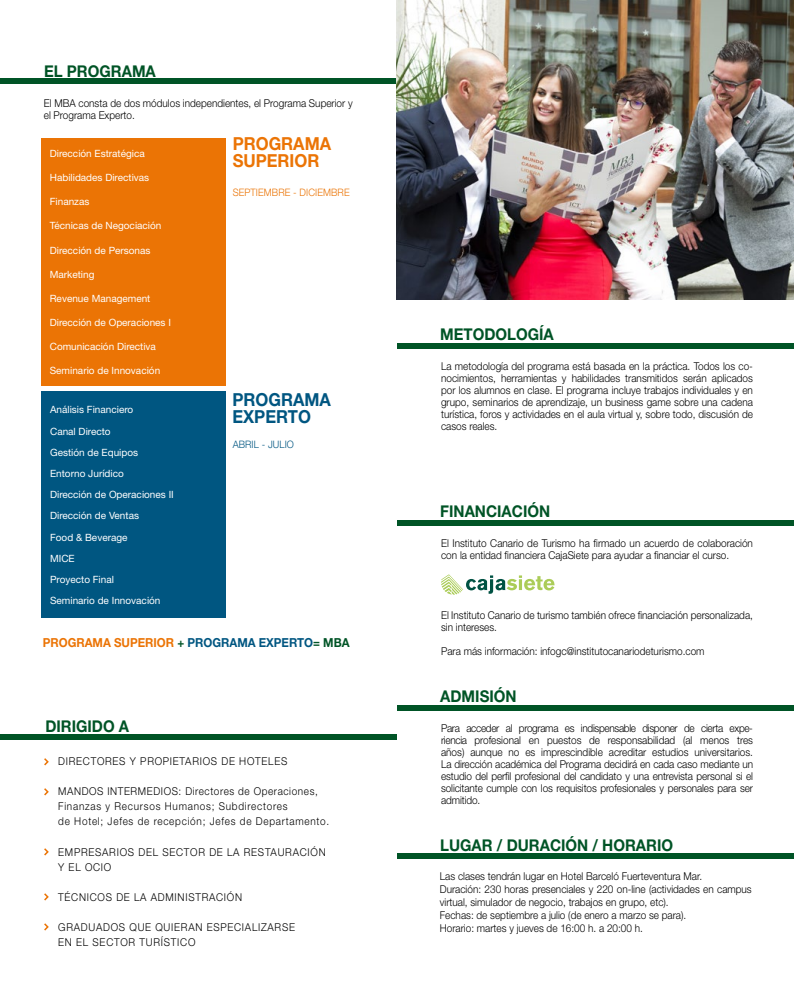
<style>
.page{position:relative;width:794px;height:993px;background:#fff}
.page>*{position:absolute;margin:0;border:0;box-sizing:border-box;transform-origin:0 0}
.t1{font:700 17.9px/17px "Helvetica Neue LT Std";color:#eb7405;scale:.93 1}
.t2{font:700 17.9px/17px "Helvetica Neue LT Std";color:#005681;scale:.93 1}
.t3{font:700 16.2px "Helvetica Neue LT Std";color:#005426;scale:.93 1}
.t4{font:700 12.4px "Helvetica Neue LT Std";color:#eb7405;scale:.93 1}
.t5{font:300 10.8px/12px "Helvetica Neue LT Std";color:#000;scale:.93 1}
.t6{font:300 10.8px/15px "Helvetica Neue LT Std";letter-spacing:.075em;color:#000;scale:.93 1}
.t7{font:300 10.8px "Helvetica Neue";color:#000;scale:.93 1}
.t8{font:300 10.3px "Helvetica Neue LT Std";letter-spacing:.01em;color:#eb7405;scale:.93 1}
.t9{font:300 10.3px "Helvetica Neue LT Std";letter-spacing:.01em;color:#005681;scale:.93 1}
.t10{font:10px/21.2px "Helvetica Neue LT Std";color:#fff}
.s1{color:#005426}
.s2{color:#005681}
</style>
<div class="page">
<svg style="left:44px;top:758px;width:5px;height:7px"></svg>
<svg style="left:44px;top:788px;width:5px;height:7px"></svg>
<svg style="left:44px;top:848px;width:5px;height:7px"></svg>
<svg style="left:44px;top:893px;width:5px;height:7px"></svg>
<svg style="left:44px;top:923px;width:5px;height:7px"></svg>
<div style="left:0;top:733px;width:397px;height:6px;background:#005426"></div>
<div style="left:0;top:79px;width:397px;height:5px;background:#005426"></div>
<div style="left:398px;top:705px;width:396px;height:5px;background:#005426"></div>
<div style="left:398px;top:852px;width:396px;height:6px;background:#005426"></div>
<div style="left:397px;top:343px;width:397px;height:5px;background:#005426"></div>
<svg style="left:441px;top:574px;width:113px;height:20px"></svg>
<div style="left:398px;top:520px;width:396px;height:5px;background:#005426"></div>
<img style="left:397px;top:0;width:397px;height:299px">
<div style="left:42px;top:138px;width:184px;height:247px;background:#eb7405"></div>
<div style="left:42px;top:391px;width:184px;height:226px;background:#005681"></div>
<h2 class="t3" style="left:44px;top:61px;width:122px">EL PROGRAMA</h2>
<p class="t5" style="left:44px;top:97px;width:334px">El MBA consta de dos módulos independientes, el Programa Superior y el Programa Experto.</p>
<p class="t10" style="left:50px;top:143px;width:96px">Dirección Estratégica</p>
<p class="t10" style="left:50px;top:167px;width:101px">Habilidades Directivas</p>
<p class="t10" style="left:50px;top:191px;width:41px">Finanzas</p>
<p class="t10" style="left:50px;top:215px;width:113px">Técnicas de Negociación</p>
<p class="t10" style="left:50px;top:239px;width:102px">Dirección de Personas</p>
<p class="t10" style="left:50px;top:263px;width:46px">Marketing</p>
<p class="t10" style="left:50px;top:287px;width:102px">Revenue Management</p>
<p class="t10" style="left:50px;top:311px;width:123px">Dirección de Operaciones I</p>
<p class="t10" style="left:50px;top:335px;width:108px">Comunicación Directiva</p>
<p class="t10" style="left:50px;top:359px;width:112px">Seminario de Innovación</p>
<p class="t10" style="left:50px;top:399px;width:125px">Análisis Financiero<br>Canal Directo<br>Gestión de Equipos<br>Entorno Jurídico<br>Dirección de Operaciones II<br>Dirección de Ventas<br>Food &amp; Beverage<br>MICE<br>Proyecto Final<br>Seminario de Innovación</p>
<h1 class="t1" style="left:233px;top:134px;width:107px">PROGRAMA<br>SUPERIOR</h1>
<p class="t8" style="left:233px;top:186px;width:127px">SEPTIEMBRE - DICIEMBRE</p>
<h1 class="t2" style="left:232px;top:390px;width:107px">PROGRAMA<br>EXPERTO</h1>
<p class="t9" style="left:233px;top:437px;width:67px">ABRIL - JULIO</p>
<p class="t4" style="left:43px;top:634px;width:331px">PROGRAMA SUPERIOR <span class="s1">+</span> <span class="s2">PROGRAMA EXPERTO</span><span class="s1">= MBA</span></p>
<h2 class="t3" style="left:45px;top:715px;width:92px">DIRIGIDO A</h2>
<p class="t6" style="left:58px;top:753px;width:248px">DIRECTORES Y PROPIETARIOS DE HOTELES</p>
<p class="t6" style="left:58px;top:783px;width:293px">MANDOS INTERMEDIOS: Directores de Operaciones,<br>Finanzas y Recursos Humanos; Subdirectores<br>de Hotel; Jefes de recepción; Jefes de Departamento.</p>
<p class="t6" style="left:58px;top:843px;width:289px">EMPRESARIOS DEL SECTOR DE LA RESTAURACIÓN<br>Y EL OCIO</p>
<p class="t6" style="left:58px;top:888px;width:199px">TÉCNICOS DE LA ADMINISTRACIÓN</p>
<p class="t6" style="left:58px;top:918px;width:256px">GRADUADOS QUE QUIERAN ESPECIALIZARSE<br>EN EL SECTOR TURÍSTICO</p>
<h2 class="t3" style="left:440px;top:324px;width:124px">METODOLOGÍA</h2>
<p class="t5" style="left:441px;top:359px;width:337px;text-align:justify">La metodología del programa está basada en la práctica. Todos los co&shy;nocimientos, herramientas y habilidades transmitidos serán aplicados por los alumnos en clase. El programa incluye trabajos individuales y en grupo, seminarios de aprendizaje, un business game sobre una cadena turística, foros y actividades en el aula virtual y, sobre todo, discusión de casos reales.</p>
<h2 class="t3" style="left:440px;top:501px;width:120px">FINANCIACIÓN</h2>
<p class="t5" style="left:441px;top:536px;width:337px">El Instituto Canario de Turismo ha firmado un acuerdo de colaboración con la entidad financiera CajaSiete para ayudar a financiar el curso.</p>
<p class="t5" style="left:441px;top:608px;width:337px">El Instituto Canario de turismo también ofrece financiación personalizada, sin intereses.</p>
<p class="t5" style="left:441px;top:644px;width:285px">Para más información: infogc@institutocanariodeturismo.com</p>
<h2 class="t3" style="left:440px;top:686px;width:84px">ADMISIÓN</h2>
<p class="t5" style="left:441px;top:721px;width:337px;text-align:justify">Para acceder al programa es indispensable disponer de cierta expe&shy;riencia profesional en puestos de responsabilidad (al menos tres años) aunque no es imprescindible acreditar estudios universitarios.<br>La dirección académica del Programa decidirá en cada caso mediante un estudio del perfil profesional del candidato y una entrevista personal si el solicitante cumple con los requisitos profesionales y personales para ser admitido.</p>
<h2 class="t3" style="left:440px;top:834px;width:252px">LUGAR / DURACIÓN / HORARIO</h2>
<p class="t5" style="left:440px;top:869px;width:337px;line-height:13px">Las clases tendrán lugar en Hotel Barceló Fuerteventura Mar.<br>Duración: 230 horas presenciales y 220 on-line (actividades en campus virtual, simulador de negocio, trabajos en grupo, etc).</p>
<p class="t7" style="left:440px;top:908px;width:266px">Fechas: de septiembre a julio (de enero a marzo se para).</p>
<p class="t5" style="left:440px;top:921px;width:220px">Horario: martes y jueves de 16:00 h. a 20:00 h.</p>
</div>
